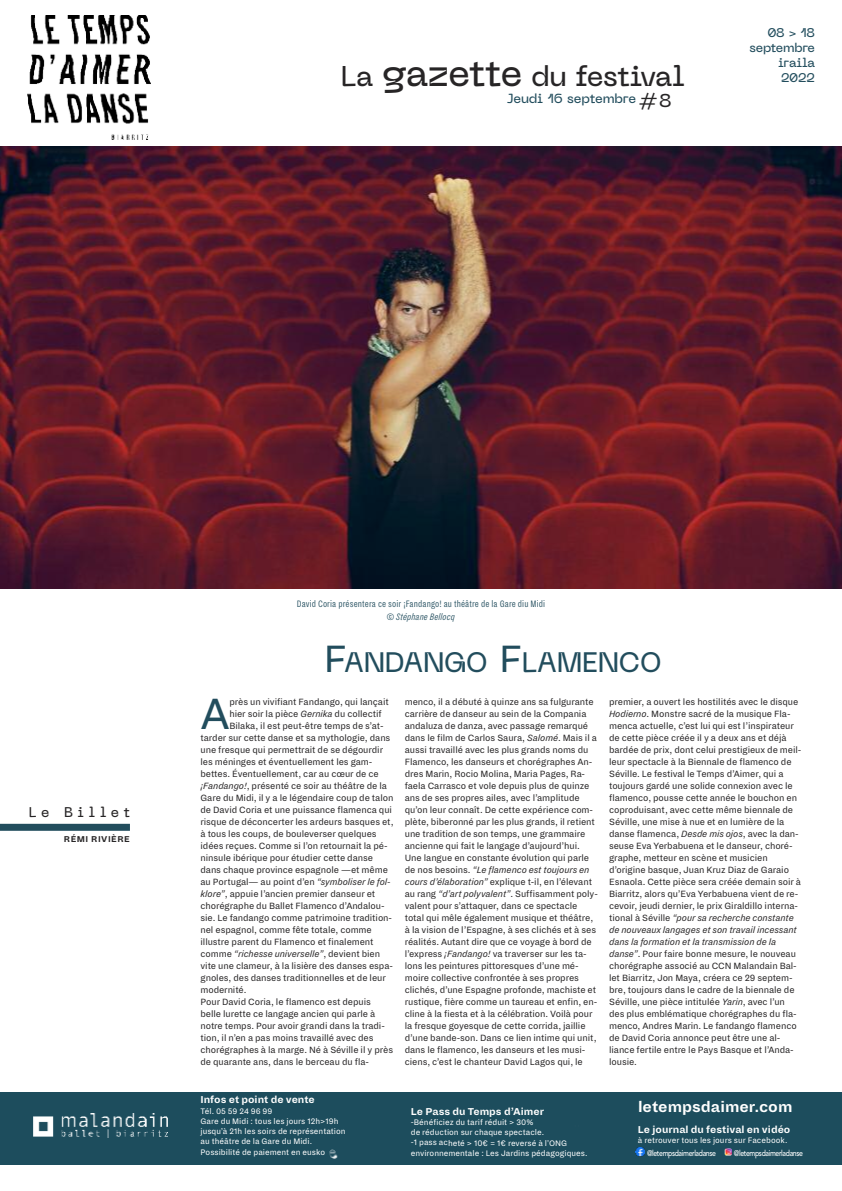
<style>
.page{position:relative;width:842px;height:1191px;background:#fff}
.page>*{position:absolute;margin:0;border:0;box-sizing:border-box;transform-origin:0 0}
.t1{font:48.2px "Dia";color:#224d5d}
.t2{font:500 28.4px "Neue Machina";letter-spacing:-.02em;color:#272526}
.t3{font:500 28px "Neue Machina";letter-spacing:-.015em;color:#224d5d}
.t4{font:700 16.6px "Dia";color:#fff}
.t5{font:500 14px "Neue Machina";letter-spacing:.325em;color:#272526}
.t6{font:500 13px "Neue Machina";letter-spacing:-.015em;color:#224d5d}
.t7{font:500 12.6px/15.1px "Neue Machina";letter-spacing:-.015em;color:#224d5d;text-align:right}
.t8{font:700 11px "Dia";color:#fff}
.t9{font:300 10.2px "Dia";letter-spacing:.01em;color:#224d5d}
.t10{font:italic 300 10.2px "Dia";letter-spacing:.01em;color:#224d5d}
.t11{font:10px/12px "Dia";letter-spacing:-.01em;color:#272526}
.t12{font:italic 10px "Dia";letter-spacing:-.01em;color:#272526}
.t13{font:700 9.3px "Dia";letter-spacing:.05em;color:#272526}
.t14{font:8.8px/10.3px "Dia";color:#fff}
.t15{font:500 8.3px "Avenir";letter-spacing:-.05em;color:#fff;scale:.83 1}
.s1{font-size:37.3px}
.s2{font-size:18.5px;color:#272526}
.s3{font-style:italic}
.s4{font-style:normal}
</style>
<div class="page">
<img style="left:0;top:146px;width:842px;height:442px">
<div style="left:0;top:823px;width:130px;height:7px;background:#224d5d"></div>
<img style="left:28px;top:16px;width:122px;height:123px">
<div style="left:0;top:1092px;width:842px;height:72px;background:#1d4d5d"></div>
<svg style="left:635px;top:1147px;width:9px;height:9px"></svg>
<svg style="left:725px;top:1148px;width:7px;height:7px"></svg>
<img style="left:34px;top:1113px;width:134px;height:25px">
<img style="left:325px;top:1149px;width:14px;height:10px">
<h2 class="t2" style="left:341px;top:58px;width:345px">La <span class="s1">gazette</span> du festival</h2>
<h3 class="t6" style="left:507px;top:91px;width:166px">Jeudi 16 septembre <span class="s2">#8</span></h3>
<p class="t7" style="left:749px;top:25px;width:67px">08 &gt; 18 septembre iraila<br>2022</p>
<h3 class="t5" style="left:29px;top:803px;width:102px">Le Billet</h3>
<p class="t13" style="left:64px;top:836px;width:67px">RÉMI RIVIÈRE</p>
<p class="t9" style="left:297px;top:600px;width:250px">David Coria présentera ce soir ¡Fandango! au théâtre de la Gare diu Midi</p>
<p class="t10" style="left:387px;top:613px;width:70px">© Stéphane Bellocq</p>
<h3 class="t3" style="left:325px;top:644px;width:339px"><span class="s1">F</span>ANDANGO <span class="s1">F</span>LAMENCO</h3>
<h1 class="t1" style="left:201px;top:696px;width:31px">A</h1>
<p class="t11" style="left:229px;top:696px;width:161px">près un vivifiant Fandango, qui lançait</p>
<p class="t11" style="left:229px;top:708px;width:154px">hier soir la pièce <span class="s3">Gernika</span> du collectif</p>
<p class="t11" style="left:229px;top:720px;width:156px">Bilaka, il est peut-être temps de s’at-</p>
<p class="t11" style="left:201px;top:732px;width:191px">tarder sur cette danse et sa mythologie, dans</p>
<p class="t11" style="left:201px;top:744px;width:184px">une fresque qui permettrait de se dégourdir</p>
<p class="t11" style="left:201px;top:756px;width:173px">les méninges et éventuellement les gam-</p>
<p class="t11" style="left:201px;top:768px;width:180px">bettes. Éventuellement, car au cœur de ce</p>
<p class="t11" style="left:201px;top:780px;width:188px"><span class="s3">¡Fandango!</span>, présenté ce soir au théâtre de la</p>
<p class="t11" style="left:201px;top:792px;width:194px">Gare du Midi, il y a le légendaire coup de talon</p>
<p class="t11" style="left:201px;top:804px;width:193px">de David Coria et une puissance flamenca qui</p>
<p class="t11" style="left:201px;top:816px;width:195px">risque de déconcerter les ardeurs basques et,</p>
<p class="t11" style="left:201px;top:828px;width:178px">à tous les coups, de bouleverser quelques</p>
<p class="t11" style="left:201px;top:840px;width:189px">idées reçues. Comme si l’on retournait la pé-</p>
<p class="t11" style="left:201px;top:852px;width:174px">ninsule ibérique pour étudier cette danse</p>
<p class="t11" style="left:201px;top:864px;width:189px">dans chaque province espagnole —et même</p>
<p class="t11" style="left:201px;top:876px;width:192px">au Portugal— au point d’en <span class="s3">“symboliser le fol-</span></p>
<p class="t11" style="left:201px;top:888px;width:176px"><span class="s3">klore”</span>, appuie l’ancien premier danseur et</p>
<p class="t11" style="left:201px;top:900px;width:186px">chorégraphe du Ballet Flamenco d’Andalou-</p>
<p class="t11" style="left:201px;top:912px;width:193px">sie. Le fandango comme patrimoine tradition-</p>
<p class="t11" style="left:201px;top:924px;width:173px">nel espagnol, comme fête totale, comme</p>
<p class="t11" style="left:200px;top:936px;width:175px">illustre parent du Flamenco et finalement</p>
<p class="t12" style="left:200px;top:950px;width:181px"><span class="s4">comme</span> “richesse universelle”<span class="s4">, devient bien</span></p>
<p class="t11" style="left:200px;top:960px;width:194px">vite une clameur, à la lisière des danses espa-</p>
<p class="t11" style="left:200px;top:972px;width:187px">gnoles, des danses traditionnelles et de leur</p>
<p class="t11" style="left:200px;top:984px;width:47px">modernité.</p>
<p class="t11" style="left:200px;top:996px;width:172px">Pour David Coria, le flamenco est depuis</p>
<p class="t11" style="left:200px;top:1008px;width:176px">belle lurette ce langage ancien qui parle à</p>
<p class="t11" style="left:200px;top:1020px;width:186px">notre temps. Pour avoir grandi dans la tradi-</p>
<p class="t11" style="left:200px;top:1032px;width:175px">tion, il n’en a pas moins travaillé avec des</p>
<p class="t11" style="left:200px;top:1044px;width:194px">chorégraphes à la marge. Né à Séville il y près</p>
<p class="t11" style="left:200px;top:1056px;width:170px">de quarante ans, dans le berceau du fla-</p>
<p class="t8" style="left:200px;top:1096px;width:116px">Infos et point de vente</p>
<p class="t14" style="left:200px;top:1106px;width:147px">Tél. 05 59 24 96 99<br>Gare du Midi : tous les jours 12h&gt;19h jusqu’à 21h les soirs de représentation au théâtre de la Gare du Midi.<br>Possibilité de paiement en eusko</p>
<p class="t11" style="left:405px;top:696px;width:195px">menco, il a débuté à quinze ans sa fulgurante carrière de danseur au sein de la Compania andaluza de danza, avec passage remarqué dans le film de Carlos Saura, <span class="s3">Salomé</span>. Mais il a aussi travaillé avec les plus grands noms du Flamenco, les danseurs et chorégraphes An&shy;dres Marin, Rocio Molina, Maria Pages, Ra&shy;faela Carrasco et vole depuis plus de quinze ans de ses propres ailes, avec l’amplitude qu’on leur connaît. De cette expérience com&shy;plète, biberonné par les plus grands, il retient une tradition de son temps, une grammaire ancienne qui fait le langage d’aujourd’hui.<br>Une langue en constante évolution qui parle de nos besoins. <span class="s3">“Le flamenco est toujours en cours d’élaboration”</span> explique t-il, en l’élevant au rang <span class="s3">“d’art polyvalent”</span>. Suffisamment poly&shy;valent pour s’attaquer, dans ce spectacle total qui mêle également musique et théâtre, à la vision de l’Espagne, à ses clichés et à ses réalités. Autant dire que ce voyage à bord de l’express <span class="s3">¡Fandango!</span> va traverser sur les ta&shy;lons les peintures pittoresques d’une mé&shy;moire collective confrontée à ses propres clichés, d’une Espagne profonde, machiste et rustique, fière comme un taureau et enfin, en&shy;cline à la fiesta et à la célébration. Voilà pour la fresque goyesque de cette corrida, jaillie d’une bande-son. Dans ce lien intime qui unit, dans le flamenco, les danseurs et les musi&shy;ciens, c’est le chanteur David Lagos qui, le</p>
<p class="t11" style="left:609px;top:696px;width:194px">premier, a ouvert les hostilités avec le disque <span class="s3">Hodierno</span>. Monstre sacré de la musique Fla&shy;menca actuelle, c’est lui qui est l’inspirateur de cette pièce créée il y a deux ans et déjà bardée de prix, dont celui prestigieux de meil&shy;leur spectacle à la Biennale de flamenco de Séville. Le festival le Temps d’Aimer, qui a toujours gardé une solide connexion avec le flamenco, pousse cette année le bouchon en coproduisant, avec cette même biennale de Séville, une mise à nue et en lumière de la danse flamenca, <span class="s3">Desde mis ojos</span>, avec la dan&shy;seuse Eva Yerbabuena et le danseur, choré&shy;graphe, metteur en scène et musicien d’origine basque, Juan Kruz Diaz de Garaio Esnaola. Cette pièce sera créée demain soir à Biarritz, alors qu’Eva Yerbabuena vient de re&shy;cevoir, jeudi dernier, le prix Giraldillo interna&shy;tional à Séville <span class="s3">“pour sa recherche constante de nouveaux langages et son travail incessant dans la formation et la transmission de la danse”</span>. Pour faire bonne mesure, le nouveau chorégraphe associé au CCN Malandain Bal&shy;let Biarritz, Jon Maya, créera ce 29 septem&shy;bre, toujours dans le cadre de la biennale de Séville, une pièce intitulée <span class="s3">Yarin</span>, avec l’un des plus emblématique chorégraphes du fla&shy;menco, Andres Marin. Le fandango flamenco de David Coria annonce peut être une al&shy;liance fertile entre le Pays Basque et l’Anda&shy;lousie.</p>
<h3 class="t4" style="left:638px;top:1100px;width:156px">letempsdaimer.com</h3>
<p class="t8" style="left:411px;top:1107px;width:135px">Le Pass du Temps d’Aimer</p>
<p class="t14" style="left:411px;top:1117px;width:178px">-Bénéficiez du tarif réduit &gt; 30%<br>de réduction sur chaque spectacle.<br>-1 pass acheté &gt; 10€ = 1€ reversé à l'ONG environnementale : Les Jardins pédagogiques.</p>
<p class="t8" style="left:638px;top:1125px;width:154px">Le journal du festival en vidéo</p>
<p class="t14" style="left:638px;top:1136px;width:151px">à retrouver tous les jours sur Facebook.</p>
<p class="t15" style="left:734px;top:1145px;width:85px">@letempsdaimerladanse</p>
<p class="t15" style="left:647px;top:1145px;width:85px">@letempsdaimerladanse</p>
</div>
